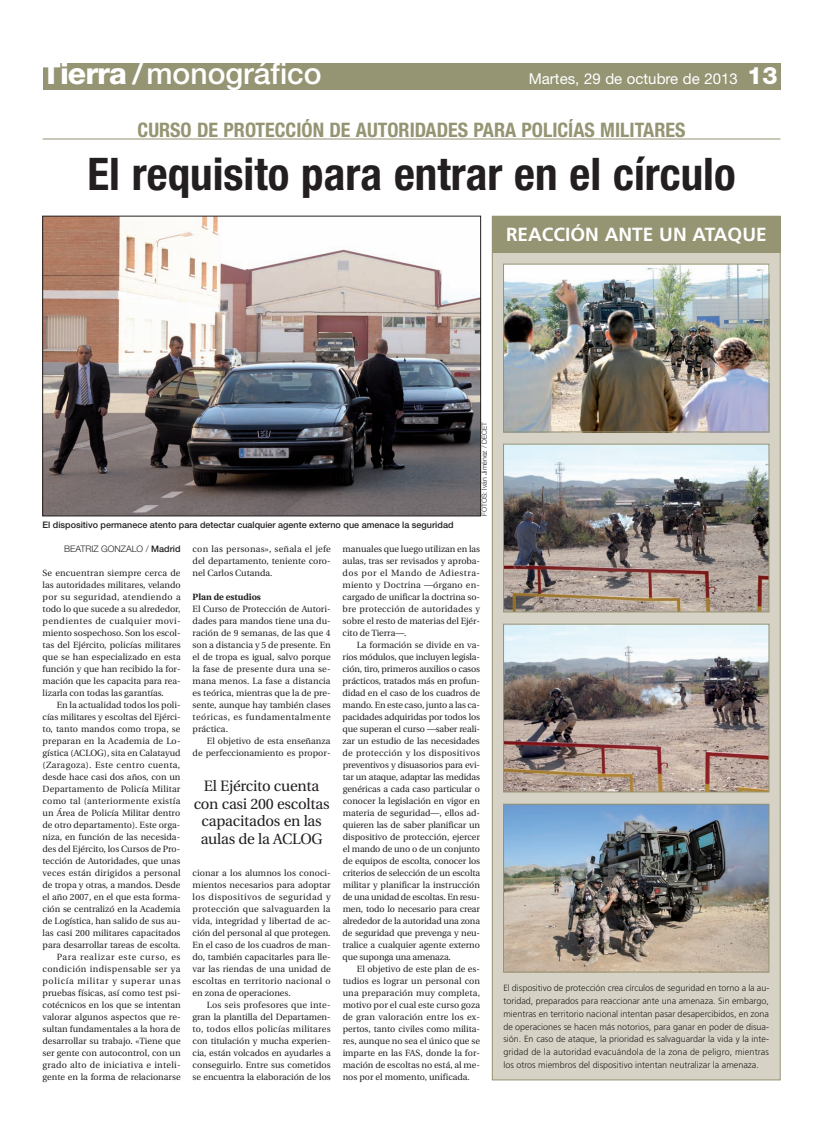
<style>
.page{position:relative;width:823px;height:1134px;background:#fff}
.page>*{position:absolute;margin:0;border:0;box-sizing:border-box;transform-origin:0 0}
.t1{font:700 condensed 45px "Helvetica Neue";color:#231f20}
.t2{font:500 30px "Helvetica Neue";color:#fff}
.t3{font:700 condensed 20px "Helvetica Neue";color:#959473}
.t4{font:700 19px "Frutiger LT Std";color:#fff}
.t5{font:15px/17.5px "Utopia";letter-spacing:-.015em;color:#231f20;text-align:center}
.t6{font:15px "Helvetica Neue";color:#fff}
.t7{font:9px/12px "Utopia";color:#231f20;text-align:justify}
.t8{font:300 9px/12.9px "Frutiger";color:#231f20;text-align:justify}
.t9{font:500 9px "Helvetica Neue";color:#231f20}
.t10{font:300 9px "Helvetica Neue";color:#231f20}
.t11{font:700 9px "Utopia";color:#231f20}
.t12{font:300 7px "Helvetica Neue";color:#231f20}
.s1{font-weight:800}
.s2{font-weight:800;font-size:24px}
.s3{font-weight:500}
</style>
<div class="page">
<div style="left:43px;top:63px;width:737px;height:27px;background:#959473"></div>
<img style="left:45px;top:218px;width:433px;height:296px">
<div style="left:43px;top:216px;width:437px;height:300px;border:1px solid #231f20"></div>
<div style="left:492px;top:216px;width:287px;height:864px;background:#d6d3c6"></div>
<img style="left:505px;top:266px;width:261px;height:164px">
<div style="left:503px;top:264px;width:265px;height:168px;border:1px solid #959473"></div>
<hr style="left:43px;top:139px;width:737px;height:1px;background:#959473">
<img style="left:505px;top:446px;width:261px;height:164px">
<div style="left:503px;top:444px;width:265px;height:168px;border:1px solid #959473"></div>
<img style="left:505px;top:626px;width:261px;height:164px">
<div style="left:503px;top:624px;width:265px;height:168px;border:1px solid #959473"></div>
<img style="left:505px;top:806px;width:261px;height:164px">
<div style="left:503px;top:804px;width:265px;height:168px;border:1px solid #959473"></div>
<div style="left:492px;top:216px;width:288px;height:36px;background:#959473"></div>
<h2 class="t2" style="left:42px;top:62px;width:281px"><span class="s1">Tierra</span> /monográfico</h2>
<h3 class="t6" style="left:528px;top:73px;width:250px">Martes, 29 de octubre de 2013 <span class="s2">13</span></h3>
<h3 class="t3" style="left:137px;top:123px;width:549px">CURSO DE PROTECCIÓN DE AUTORIDADES PARA POLICÍAS MILITARES</h3>
<h1 class="t1" style="left:87px;top:158px;width:649px">El requisito para entrar en el círculo</h1>
<h3 class="t4" style="left:505px;top:227px;width:262px">REACCIÓN ANTE UN ATAQUE</h3>
<p class="t9" style="left:42px;top:521px;width:412px">El dispositivo permanece atento para detectar cualquier agente externo que amenace la seguridad</p>
<p class="t12" style="left:479px;top:516px;width:96px;rotate:-90deg">FOTOS: Iván Jiménez / DECET</p>
<p class="t10" style="left:64px;top:543px;width:118px">BEATRIZ GONZALO / <span class="s3">Madrid</span></p>
<p class="t7" style="left:43px;top:568px;width:140px">Se encuentran siempre cerca de las autoridades militares, velando por su seguridad, atendiendo a todo lo que sucede a su alrededor, pendientes de cualquier movi&shy;miento sospechoso. Son los escol&shy;tas del Ejército, policías militares que se han especializado en esta función y que han recibido la for&shy;mación que les capacita para rea&shy;lizarla con todas las garantías.</p>
<p class="t7" style="left:42px;top:700px;width:140px;text-align:right">En la actualidad todos los poli&shy;cías militares y escoltas del Ejérci&shy;to, tanto mandos como tropa, se preparan en la Academia de Lo&shy;gística (ACLOG), sita en Calatayud (Zaragoza). Este centro cuenta, desde hace casi dos años, con un Departamento de Policía Militar como tal (anteriormente existía un Área de Policía Militar dentro de otro departamento). Este orga&shy;niza, en función de las necesida&shy;des del Ejército, los Cursos de Pro&shy;tección de Autoridades, que unas veces están dirigidos a personal de tropa y otras, a mandos. Desde el año 2007, en el que esta forma&shy;ción se centralizó en la Academia de Logística, han salido de sus au&shy;las casi 200 militares capacitados para desarrollar tareas de escolta.<br>Para realizar este curso, es condición indispensable ser ya policía militar y superar unas pruebas físicas, así como test psi&shy;cotécnicos en los que se intentan valorar algunos aspectos que re&shy;sultan fundamentales a la hora de desarrollar su trabajo. «Tiene que ser gente con autocontrol, con un grado alto de iniciativa e inteli&shy;gente en la forma de relacionarse</p>
<p class="t7" style="left:192px;top:544px;width:140px">con las personas», señala el jefe del departamento, teniente coro&shy;nel Carlos Cutanda.</p>
<p class="t11" style="left:192px;top:593px;width:70px">Plan de estudios</p>
<p class="t7" style="left:192px;top:604px;width:139px">El Curso de Protección de Autori&shy;dades para mandos tiene una du&shy;ración de 9 semanas, de las que 4 son a distancia y 5 de presente. En el de tropa es igual, salvo porque la fase de presente dura una se&shy;mana menos. La fase a distancia es teórica, mientras que la de pre&shy;sente, aunque hay también clases teóricas, es fundamentalmente práctica.</p>
<p class="t7" style="left:192px;top:736px;width:139px;text-align:right">El objetivo de esta enseñanza<br>de perfeccionamiento es propor-</p>
<h3 class="t5" style="left:193px;top:779px;width:137px">El Ejército cuenta con casi 200 escoltas capacitados en las aulas de la ACLOG</h3>
<p class="t7" style="left:192px;top:868px;width:140px">cionar a los alumnos los conoci&shy;mientos necesarios para adoptar los dispositivos de seguridad y protección que salvaguarden la vida, integridad y libertad de ac&shy;ción del personal al que protegen.<br>En el caso de los cuadros de man&shy;do, también capacitarles para lle&shy;var las riendas de una unidad de escoltas en territorio nacional o en zona de operaciones.</p>
<p class="t7" style="left:192px;top:999px;width:140px;text-indent:14px">Los seis profesores que inte&shy;gran la plantilla del Departamen&shy;to, todos ellos policías militares con titulación y mucha experien&shy;cia, están volcados en ayudarles a conseguirlo. Entre sus cometidos se encuentra la elaboración de los</p>
<p class="t7" style="left:342px;top:543px;width:139px">manuales que luego utilizan en las aulas, tras ser revisados y aproba&shy;dos por el Mando de Adiestra&shy;miento y Doctrina —órgano en&shy;cargado de unificar la doctrina so&shy;bre protección de autoridades y sobre el resto de materias del Ejér&shy;cito de Tierra—.</p>
<p class="t7" style="left:342px;top:639px;width:139px;text-indent:14px">La formación se divide en va&shy;rios módulos, que incluyen legisla&shy;ción, tiro, primeros auxilios o casos prácticos, tratados más en profun&shy;didad en el caso de los cuadros de mando. En este caso, junto a las ca&shy;pacidades adquiridas por todos los que superan el curso —saber reali&shy;zar un estudio de las necesidades de protección y los dispositivos preventivos y disuasorios para evi&shy;tar un ataque, adaptar las medidas genéricas a cada caso particular o conocer la legislación en vigor en materia de seguridad—, ellos ad&shy;quieren las de saber planificar un dispositivo de protección, ejercer el mando de uno o de un conjunto de equipos de escolta, conocer los criterios de selección de un escolta militar y planificar la instrucción de una unidad de escoltas. En resu&shy;men, todo lo necesario para crear alrededor de la autoridad una zona de seguridad que prevenga y neu&shy;tralice a cualquier agente externo que suponga una amenaza.</p>
<p class="t7" style="left:342px;top:963px;width:139px;text-indent:14px">El objetivo de este plan de es&shy;tudios es lograr un personal con una preparación muy completa, motivo por el cual este curso goza de gran valoración entre los ex&shy;pertos, tanto civiles como milita&shy;res, aunque no sea el único que se imparte en las FAS, donde la for&shy;mación de escoltas no está, al me&shy;nos por el momento, unificada.</p>
<p class="t8" style="left:503px;top:982px;width:267px">El dispositivo de protección crea círculos de seguridad en torno a la au&shy;toridad, preparados para reaccionar ante una amenaza. Sin embargo, mientras en territorio nacional intentan pasar desapercibidos, en zona de operaciones se hacen más notorios, para ganar en poder de disua&shy;sión. En caso de ataque, la prioridad es salvaguardar la vida y la inte&shy;gridad de la autoridad evacuándola de la zona de peligro, mientras los otros miembros del dispositivo intentan neutralizar la amenaza.</p>
</div>
